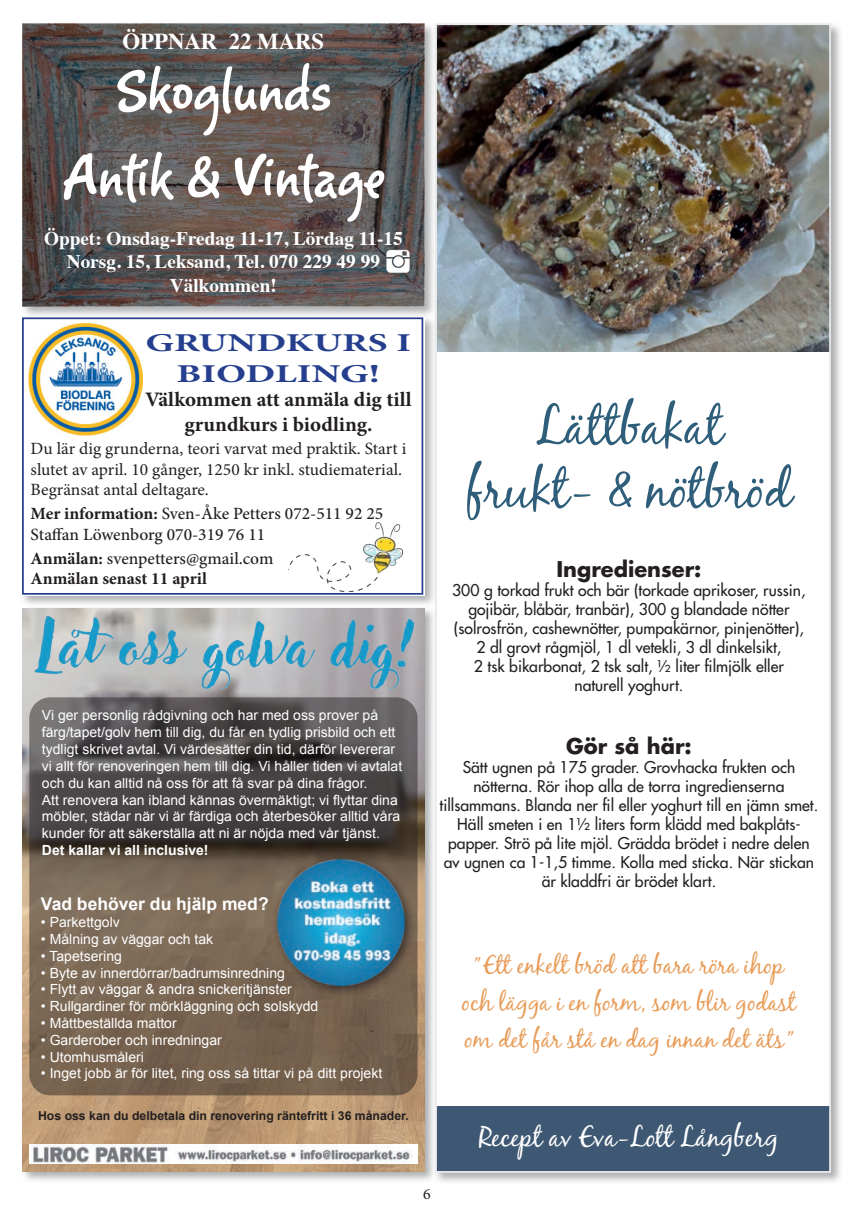
<style>
.page{position:relative;width:854px;height:1216px;background:#fff}
.page>*{position:absolute;margin:0;border:0;box-sizing:border-box;transform-origin:0 0}
.t1{font:71.75px/86.1px "Romy";color:#fff;text-align:center}
.t2{font:52.68px/63.2px "Black Jack Pro";color:#2e5e7a;text-align:center}
.t3{font:28.18px "Black Jack Pro";color:#fff}
.t4{font:700 25.72px/30.8px "Minion Pro";color:#253f8e;text-align:center;scale:1.53 1}
.t5{font:24.5px/36.9px "Black Jack Pro";color:#e89c58;text-align:center}
.t6{font:700 22.75px "Times";color:#fff}
.t7{font:700 21px "Futura";color:#231f20}
.t8{font:700 20.65px/24.7px "Minion Pro";color:#231f20;text-align:center}
.t9{font:700 19.25px/23.1px "Times";color:#fff;text-align:center}
.t10{font:700 17.5px "Arial";color:#fff}
.t11{font:17.15px/20.7px "Minion Pro";color:#231f20}
.t12{font:500 17.15px/20.7px "Minion Pro";color:#231f20}
.t13{font:700 17.15px/20.7px "Minion Pro";color:#231f20}
.t14{font:15.75px/18.9px "Futura";color:#231f20;text-align:center}
.t15{font:15.75px "Minion Pro";color:#231f20}
.t16{font:14px/16.8px "Arial";color:#fff}
.t17{font:700 12.25px "Arial";color:#231f20}
.s1{font-weight:700}
.s2{font-weight:500}
</style>
<div class="page">
<div style="left:19px;top:315px;width:417px;height:293px;background:#939598;opacity:.75"></div>
<div style="left:21px;top:317px;width:403px;height:278px;background:#fff"></div>
<div style="left:22px;top:317px;width:401px;height:277px;border:2px solid #253f8e"></div>
<img style="left:28px;top:323px;width:114px;height:112px">
<img style="left:288px;top:523px;width:114px;height:68px">
<div style="left:20px;top:21px;width:417px;height:298px;background:#939598;opacity:.75"></div>
<img style="left:22px;top:24px;width:402px;height:282px">
<img style="left:384px;top:249px;width:27px;height:26px">
<div style="left:20px;top:606px;width:417px;height:577px;background:#939598;opacity:.75"></div>
<img style="left:22px;top:608px;width:402px;height:563px">
<svg style="left:29px;top:697px;width:388px;height:398px;background:#64574d"></svg>
<img style="left:29px;top:1144px;width:388px;height:18px">
<img style="left:22px;top:612px;width:402px;height:82px">
<div style="left:272px;top:853px;width:144px;height:145px;background:#231f20;opacity:.75"></div>
<img style="left:277px;top:859px;width:127px;height:126px">
<div style="left:433px;top:21px;width:409px;height:1163px;background:#939598;opacity:.75"></div>
<div style="left:436px;top:24px;width:393px;height:1147px;background:#fff"></div>
<div style="left:436px;top:1105px;width:393px;height:66px;background:#3e5873"></div>
<img style="left:438px;top:26px;width:389px;height:325px">
<div style="left:435px;top:23px;width:395px;height:1149px;border:2px solid #e9eaeb"></div>
<p class="t6" style="left:122px;top:20px;width:203px">ÖPPNAR 22 MARS</p>
<p class="t1" style="left:62px;top:53px;width:324px">Skoglunds<br>Antik &amp; Vintage</p>
<p class="t9" style="left:44px;top:225px;width:360px">Öppet: Onsdag-Fredag 11-17, Lördag 11-15<br>Norsg. 15, Leksand, Tel. 070 229 49 99<br>Välkommen!</p>
<p class="t4" style="left:145px;top:327px;width:175px">GRUNDKURS I<br>BIODLING!</p>
<p class="t8" style="left:145px;top:387px;width:268px">Välkommen att anmäla dig till grundkurs i biodling.</p>
<p class="t11" style="left:31px;top:438px;width:377px">Du lär dig grunderna, teori varvat med praktik. Start i slutet av april. 10 gånger, 1250 kr inkl. studiematerial.<br>Begränsat antal deltagare.</p>
<p class="t12" style="left:31px;top:503px;width:354px"><span class="s1">Mer information:</span> Sven-Åke Petters 072-511 92 25<br>Staffan Löwenborg 070-319 76 11</p>
<p class="t13" style="left:31px;top:548px;width:244px">Anmälan: <span class="s2">svenpetters@gmail.com<br></span>Anmälan senast 11 april</p>
<p class="t16" style="left:42px;top:707px;width:362px">Vi ger personlig rådgivning och har med oss prover på färg/tapet/golv hem till dig, du får en tydlig prisbild och ett tydligt skrivet avtal. Vi värdesätter din tid, därför levererar vi allt för renoveringen hem till dig. Vi håller tiden vi avtalat och du kan alltid nå oss för att få svar på dina frågor.<br>Att renovera kan ibland kännas övermäktigt; vi flyttar dina möbler, städar när vi är färdiga och återbesöker alltid våra kunder för att säkerställa att ni är nöjda med vår tjänst.<br><span class="s1">Det kallar vi all inclusive!</span></p>
<p class="t10" style="left:41px;top:892px;width:229px">Vad behöver du hjälp med?</p>
<p class="t16" style="left:41px;top:914px;width:80px">• Parkettgolv</p>
<p class="t16" style="left:41px;top:930px;width:174px">• Målning av väggar och tak</p>
<p class="t16" style="left:41px;top:947px;width:82px">• Tapetsering</p>
<p class="t16" style="left:41px;top:964px;width:245px">• Byte av innerdörrar/badrumsinredning</p>
<p class="t16" style="left:41px;top:981px;width:252px">• Flytt av väggar &amp; andra snickeritjänster</p>
<p class="t16" style="left:41px;top:998px;width:279px">• Rullgardiner för mörkläggning och solskydd</p>
<p class="t16" style="left:41px;top:1014px;width:137px">• Måttbeställda mattor</p>
<p class="t16" style="left:41px;top:1031px;width:182px">• Garderober och inredningar</p>
<p class="t16" style="left:41px;top:1048px;width:104px">• Utomhusmåleri</p>
<p class="t16" style="left:41px;top:1065px;width:343px">• Inget jobb är för litet, ring oss så tittar vi på ditt projekt</p>
<p class="t17" style="left:38px;top:1107px;width:372px">Hos oss kan du delbetala din renovering räntefritt i 36 månader.</p>
<p class="t2" style="left:466px;top:393px;width:326px">Lättbakat frukt- &amp; nötbröd</p>
<p class="t7" style="left:556px;top:555px;width:146px">Ingredienser:</p>
<p class="t14" style="left:452px;top:580px;width:355px">300 g torkad frukt och bär (torkade aprikoser, russin, gojibär, blåbär, tranbär), 300 g blandade nötter (solrosfrön, cashewnötter, pumpakärnor, pinjenötter), 2 dl grovt rågmjöl, 1 dl vetekli, 3 dl dinkelsikt,<br>2 tsk bikarbonat, 2 tsk salt, ½ liter filmjölk eller naturell yoghurt.</p>
<p class="t7" style="left:566px;top:732px;width:127px">Gör så här:</p>
<p class="t14" style="left:439px;top:757px;width:380px">Sätt ugnen på 175 grader. Grovhacka frukten och nötterna. Rör ihop alla de torra ingredienserna tillsammans. Blanda ner fil eller yoghurt till en jämn smet.<br>Häll smeten i en 1½ liters form klädd med bakplåts&shy;papper. Strö på lite mjöl. Grädda brödet i nedre delen av ugnen ca 1-1,5 timme. Kolla med sticka. När stickan är kladdfri är brödet klart.</p>
<p class="t5" style="left:462px;top:946px;width:335px">” Ett enkelt bröd att bara röra ihop och lägga i en form, som blir godast om det får stå en dag innan det äts ”</p>
<p class="t15" style="left:423px;top:1183px;width:9px">6</p>
<p class="t3" style="left:479px;top:1119px;width:301px">Recept av Eva-Lott Långberg</p>
</div>
